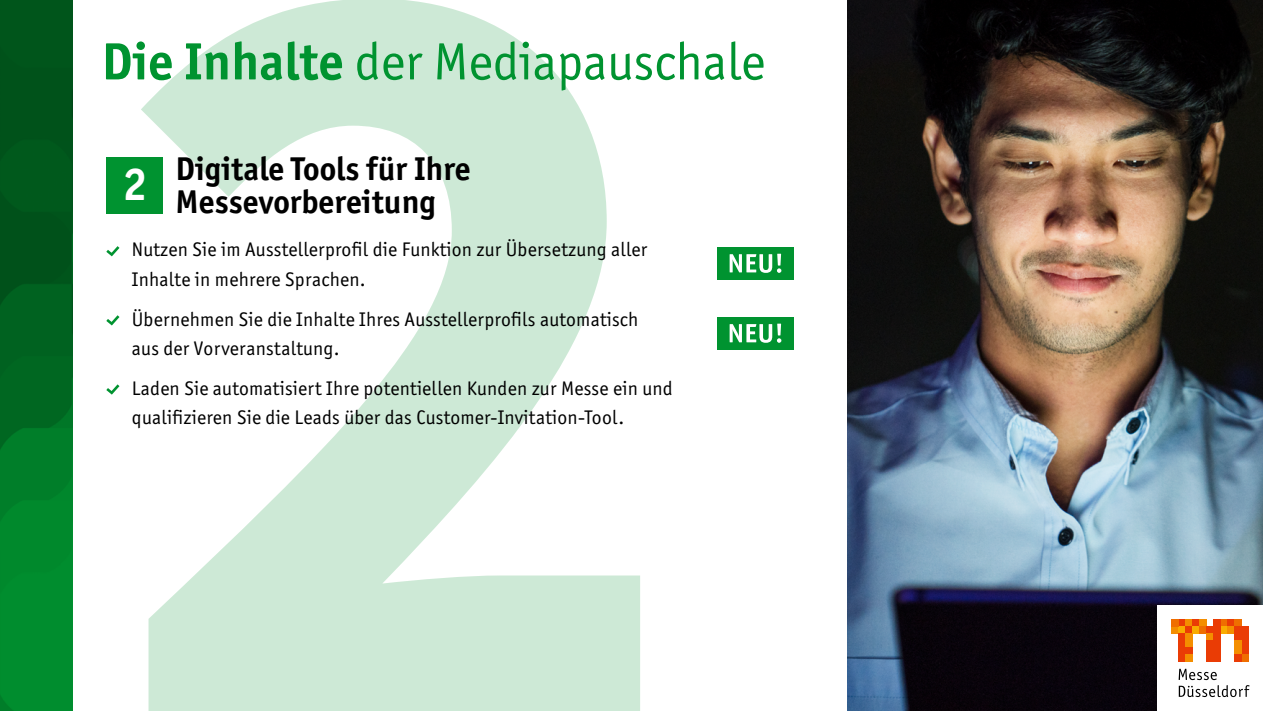
<style>
.page{position:relative;width:1263px;height:711px;background:#fff}
.page>*{position:absolute;margin:0;border:0;box-sizing:border-box;transform-origin:0 0}
.t1{font:52.5px "Officina Sans ITC Pro";color:#009330}
.t2{font:700 46.05px "Officina Sans ITC Pro";color:#fff}
.t3{font:700 33px/33.8px "Officina Sans ITC Pro";color:#000}
.t4{font:19.65px/29.5px "Officina Sans ITC Pro";letter-spacing:.01em;color:#000}
.s1{font-weight:700}
</style>
<div class="page">
<img style="left:848px;top:0;width:415px;height:710px">
<div style="left:1158px;top:605px;width:105px;height:105px;background:#fff"></div>
<svg style="left:1178px;top:668px;width:71px;height:28px"></svg>
<div style="left:1172px;top:626px;width:7px;height:7px;background:#f48e00"></div>
<div style="left:1179px;top:619px;width:7px;height:7px;background:#ea3c05"></div>
<div style="left:1179px;top:626px;width:7px;height:7px;background:#f9ac00"></div>
<div style="left:1186px;top:619px;width:7px;height:7px;background:#f48e00"></div>
<div style="left:1186px;top:626px;width:7px;height:7px;background:#ea3c05"></div>
<div style="left:1193px;top:619px;width:7px;height:7px;background:#ea3c05"></div>
<div style="left:1193px;top:626px;width:7px;height:7px;background:#f9ac00"></div>
<div style="left:1200px;top:619px;width:7px;height:7px;background:#f48e00"></div>
<div style="left:1200px;top:626px;width:7px;height:7px;background:#ef6e00"></div>
<div style="left:1221px;top:619px;width:7px;height:7px;background:#ef6e00"></div>
<div style="left:1221px;top:626px;width:7px;height:7px;background:#f9ac00"></div>
<div style="left:1228px;top:619px;width:7px;height:7px;background:#ea3c05"></div>
<div style="left:1228px;top:626px;width:7px;height:7px;background:#f48e00"></div>
<div style="left:1235px;top:619px;width:7px;height:7px;background:#ef6e00"></div>
<div style="left:1235px;top:626px;width:7px;height:14px;background:#ea3c05"></div>
<div style="left:1242px;top:626px;width:7px;height:28px;background:#ea3c05"></div>
<div style="left:1179px;top:633px;width:7px;height:28px;background:#ea3c05"></div>
<div style="left:1186px;top:633px;width:7px;height:14px;background:#f48e00"></div>
<div style="left:1186px;top:647px;width:7px;height:7px;background:#ea3c05"></div>
<div style="left:1186px;top:654px;width:7px;height:7px;background:#f48e00"></div>
<div style="left:1235px;top:640px;width:7px;height:14px;background:#f48e00"></div>
<div style="left:1242px;top:654px;width:7px;height:7px;background:#ef6e00"></div>
<div style="left:1172px;top:619px;width:7px;height:7px;background:#ef6e00"></div>
<div style="left:1207px;top:626px;width:7px;height:7px;background:#ea3c05"></div>
<div style="left:1207px;top:633px;width:7px;height:7px;background:#f48e00"></div>
<div style="left:1207px;top:640px;width:7px;height:21px;background:#ea3c05"></div>
<div style="left:1214px;top:619px;width:7px;height:42px;background:#ea3c05"></div>
<div style="left:1235px;top:654px;width:7px;height:7px;background:#ea3c05"></div>
<svg style="left:0;top:0;width:72px;height:710px;background:#006b22"></svg>
<svg style="left:141px;top:0;width:499px;height:710px;fill:#cde9d6"></svg>
<svg style="left:106px;top:246px;width:14px;height:11px"></svg>
<svg style="left:106px;top:315px;width:14px;height:11px"></svg>
<svg style="left:106px;top:384px;width:14px;height:11px"></svg>
<div style="left:717px;top:316px;width:77px;height:33px;background:#009330"></div>
<svg style="left:730px;top:323px;width:51px;height:19px"></svg>
<div style="left:717px;top:247px;width:77px;height:32px;background:#009330"></div>
<svg style="left:730px;top:253px;width:51px;height:20px"></svg>
<div style="left:106px;top:156px;width:57px;height:57px;background:#009330"></div>
<h1 class="t1" style="left:101px;top:31px;width:665px"><span class="s1">Die Inhalte</span> der Mediapauschale</h1>
<h2 class="t2" style="left:122px;top:155px;width:26px">2</h2>
<h3 class="t3" style="left:176px;top:151px;width:297px">Digitale Tools für Ihre<br>Messevorbereitung</h3>
<p class="t4" style="left:132px;top:235px;width:517px">Nutzen Sie im Ausstellerprofil die Funktion zur Übersetzung aller<br>Inhalte in mehrere Sprachen.</p>
<p class="t4" style="left:132px;top:304px;width:508px">Übernehmen Sie die Inhalte Ihres Ausstellerprofils automatisch aus der Vorveranstaltung.</p>
<p class="t4" style="left:132px;top:373px;width:542px">Laden Sie automatisiert Ihre potentiellen Kunden zur Messe ein und qualifizieren Sie die Leads über das Customer-Invitation-Tool.</p>
</div>
